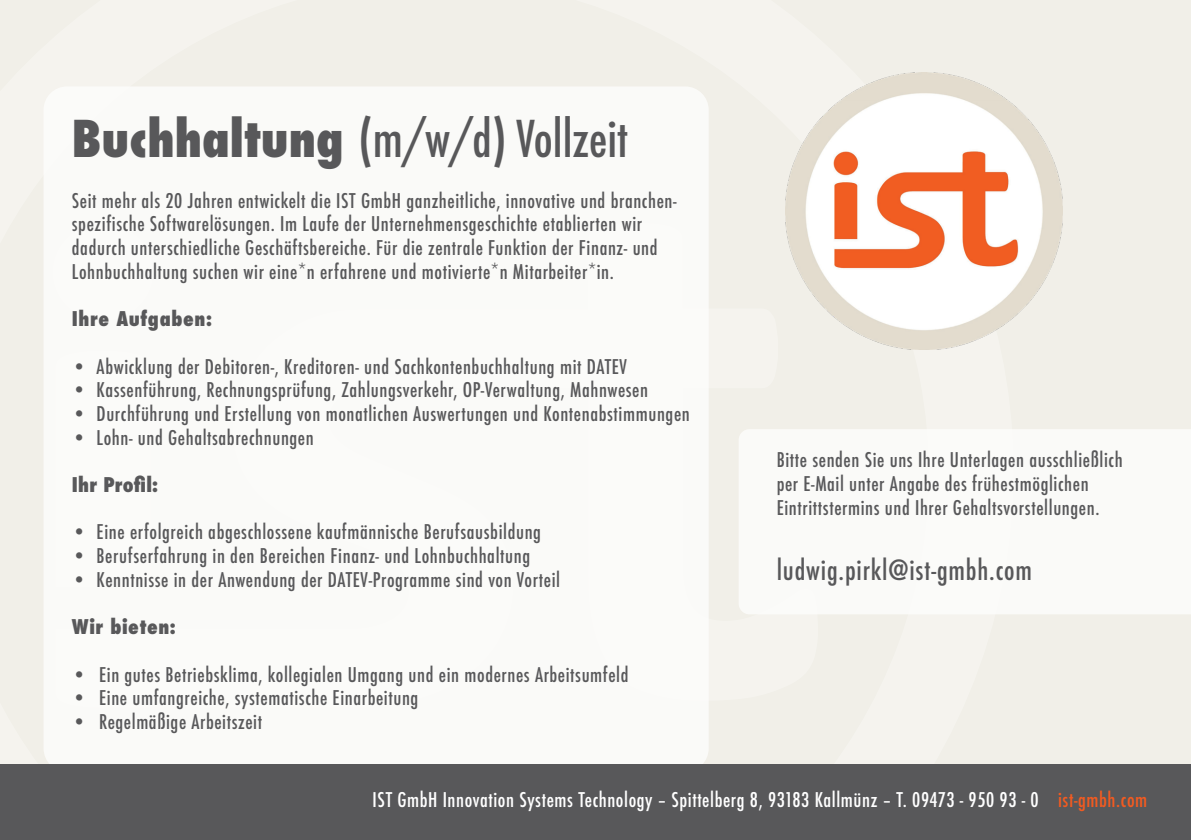
<style>
.page{position:relative;width:1191px;height:840px;background:#fff}
.page>*{position:absolute;margin:0;border:0;box-sizing:border-box;transform-origin:0 0}
.t1{font:500 condensed 49.4px "Futura";color:#58585a}
.t2{font:500 condensed 27.2px "Futura";letter-spacing:.03em;color:#58585a}
.t3{font:500 condensed 19.8px/23.6px "Futura";letter-spacing:.03em;color:#58585a}
.t4{font:500 condensed 19.8px "Futura";letter-spacing:.03em;color:#fff}
.t5{font:800 condensed 19.8px "Futura";letter-spacing:.03em;color:#58585a}
.s1{font-weight:800}
.s2{color:#f25b21}
</style>
<div class="page">
<div style="left:1015px;top:0;width:176px;height:764px;background:#f1efe8"></div>
<div style="left:0;top:0;width:1015px;height:764px;background:#f1efe8"></div>
<div style="left:708px;top:223px;width:110px;height:484px;background:#f1efe8"></div>
<div style="left:44px;top:86px;width:664px;height:685px;background:#fafaf8;border-radius:23px"></div>
<svg style="left:738px;top:429px;width:453px;height:185px"></svg>
<div style="left:0;top:764px;width:1191px;height:75px;background:#58585a"></div>
<img style="left:785px;top:73px;width:277px;height:276px">
<h1 class="t1" style="left:72px;top:107px;width:558px"><span class="s1">Buchhaltung</span> (m/w/d) Vollzeit</h1>
<p class="t3" style="left:72px;top:189px;width:606px">Seit mehr als 20 Jahren entwickelt die IST GmbH ganzheitliche, innovative und branchen&shy;spezifische Softwarelösungen. Im Laufe der Unternehmensgeschichte etablierten wir dadurch unterschiedliche Geschäftsbereiche. Für die zentrale Funktion der Finanz- und Lohnbuchhaltung suchen wir eine*n erfahrene und motivierte*n Mitarbeiter*in.</p>
<p class="t5" style="left:72px;top:305px;width:141px">Ihre Aufgaben:</p>
<p class="t3" style="left:72px;top:354px;width:556px">• Abwicklung der Debitoren-, Kreditoren- und Sachkontenbuchhaltung mit DATEV</p>
<p class="t3" style="left:72px;top:378px;width:578px">• Kassenführung, Rechnungsprüfung, Zahlungsverkehr, OP-Verwaltung, Mahnwesen</p>
<p class="t3" style="left:72px;top:402px;width:619px">• Durchführung und Erstellung von monatlichen Auswertungen und Kontenabstimmungen</p>
<p class="t3" style="left:72px;top:425px;width:243px">• Lohn- und Gehaltsabrechnungen</p>
<p class="t5" style="left:72px;top:471px;width:88px">Ihr Profil:</p>
<p class="t3" style="left:72px;top:520px;width:470px">• Eine erfolgreich abgeschlossene kaufmännische Berufsausbildung</p>
<p class="t3" style="left:72px;top:544px;width:460px">• Berufserfahrung in den Bereichen Finanz- und Lohnbuchhaltung</p>
<p class="t3" style="left:72px;top:567px;width:490px">• Kenntnisse in der Anwendung der DATEV-Programme sind von Vorteil</p>
<p class="t5" style="left:72px;top:613px;width:105px">Wir bieten:</p>
<p class="t3" style="left:72px;top:662px;width:558px">• Ein gutes Betriebsklima, kollegialen Umgang und ein modernes Arbeitsumfeld</p>
<p class="t3" style="left:72px;top:686px;width:348px">• Eine umfangreiche, systematische Einarbeitung</p>
<p class="t3" style="left:72px;top:709px;width:192px">• Regelmäßige Arbeitszeit</p>
<p class="t3" style="left:776px;top:448px;width:347px">Bitte senden Sie uns Ihre Unterlagen ausschließlich per E-Mail unter Angabe des frühestmöglichen<br>Eintrittstermins und Ihrer Gehaltsvorstellungen.</p>
<h2 class="t2" style="left:776px;top:552px;width:257px">ludwig.pirkl@ist-gmbh.com</h2>
<p class="t4" style="left:372px;top:786px;width:776px">IST GmbH Innovation Systems Technology – Spittelberg 8, 93183 Kallmünz – T. 09473 - 950 93 - 0 <span class="s2">ist-gmbh.com</span></p>
</div>
